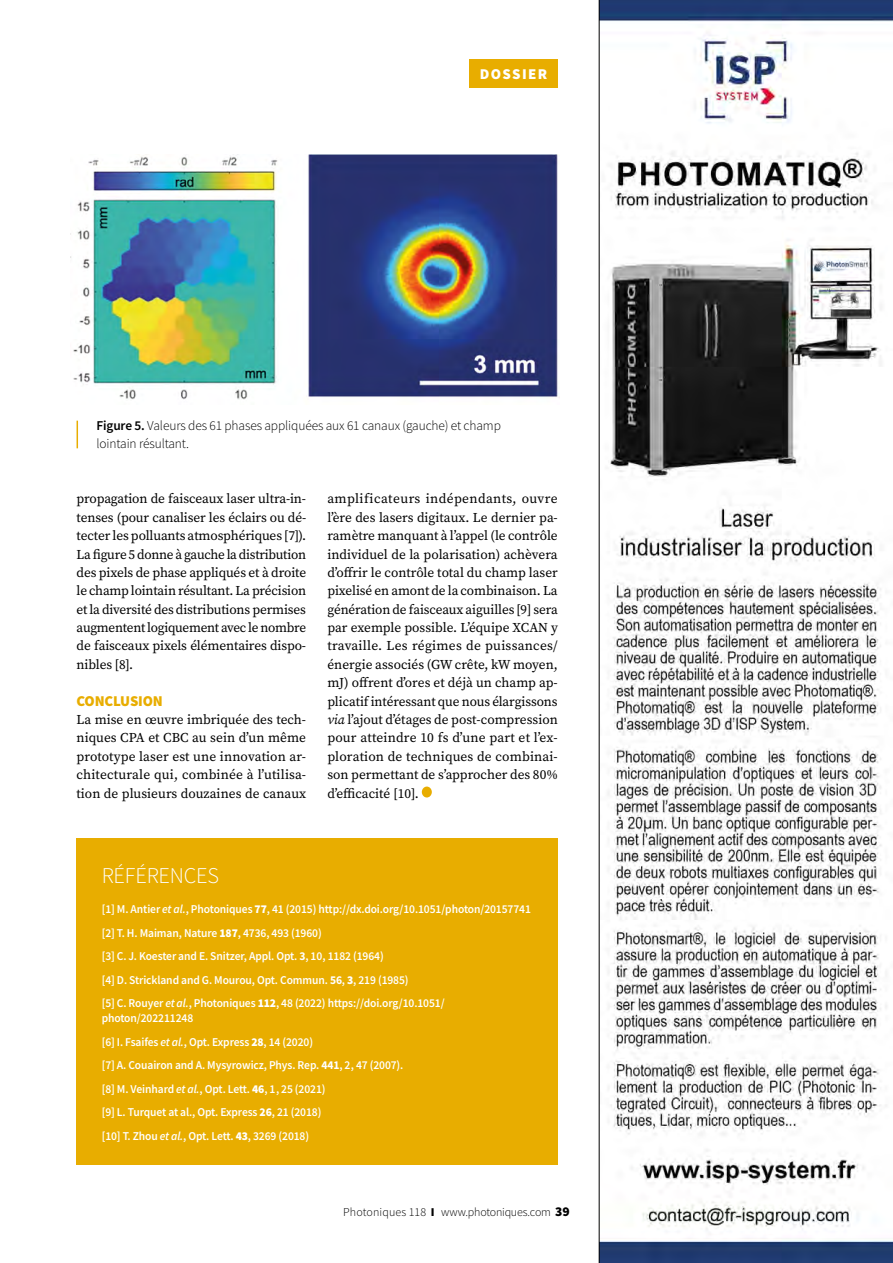
<style>
.page{position:relative;width:893px;height:1263px;background:#fff}
.page>*{position:absolute;margin:0;border:0;box-sizing:border-box;transform-origin:0 0}
.t1{font:300 22.5px "Source Sans Pro";letter-spacing:-.01em;color:#fff}
.t2{font:900 15px "Source Sans Pro";letter-spacing:-.01em;color:#e8ad00}
.t3{font:900 15px "Source Sans Pro";letter-spacing:.09em;color:#fff}
.t4{font:13.5px/18.3px "Source Serif Pro";color:#000;text-align:justify}
.t5{font:300 13.5px/18.3px "Source Sans Pro";letter-spacing:-.01em;color:#000}
.t6{font:600 12px/23.5px "Source Sans Pro";letter-spacing:-.01em;color:#fff;scale:.96 1}
.t7{font:300 12px "Source Sans Pro";color:#000}
.s1{font-weight:600}
.s2{font-style:italic}
.s3{font-weight:900}
.s4{font-weight:700}
.s5{font-weight:900;font-size:13.5px}
</style>
<div class="page">
<div style="left:469px;top:60px;width:89px;height:28px;background:#e8ad00"></div>
<div style="left:422px;top:786px;width:10px;height:11px;background:#e8ad00;border-radius:50%"></div>
<div style="left:76px;top:839px;width:481px;height:326px;background:#e8ad00"></div>
<img style="left:70px;top:154px;width:490px;height:246px">
<svg style="left:77px;top:421px;width:1px;height:27px"></svg>
<svg style="left:599px;top:0;width:294px;height:1263px"></svg>
<p class="t3" style="left:480px;top:64px;width:69px">DOSSIER</p>
<p class="t5" style="left:96px;top:416px;width:406px"><span class="s1">Figure 5.</span> Valeurs des 61 phases appliquées aux 61 canaux (gauche) et champ lointain résultant.</p>
<p class="t4" style="left:77px;top:490px;width:231px">propagation de faisceaux laser ultra-in&shy;tenses (pour canaliser les éclairs ou dé&shy;tecter les polluants atmosphériques [7]).<br>La figure 5 donne à gauche la distribution des pixels de phase appliqués et à droite le champ lointain résultant. La précision et la diversité des distributions permises augmentent logiquement avec le nombre de faisceaux pixels élémentaires dispo&shy;nibles [8].</p>
<p class="t2" style="left:77px;top:690px;width:88px">CONCLUSION</p>
<p class="t4" style="left:77px;top:710px;width:231px">La mise en œuvre imbriquée des tech&shy;niques CPA et CBC au sein d’un même prototype laser est une innovation ar&shy;chitecturale qui, combinée à l’utilisa&shy;tion de plusieurs douzaines de canaux</p>
<p class="t4" style="left:327px;top:490px;width:232px">amplificateurs indépendants, ouvre l’ère des lasers digitaux. Le dernier pa&shy;ramètre manquant à l’appel (le contrôle individuel de la polarisation) achèvera d’offrir le contrôle total du champ laser pixelisé en amont de la combinaison. La génération de faisceaux aiguilles [9] sera par exemple possible. L’équipe XCAN y travaille. Les régimes de puissances/ énergie associés (GW crête, kW moyen, mJ) offrent d’ores et déjà un champ ap&shy;plicatif intéressant que nous élargissons <span class="s2">via</span> l’ajout d’étages de post-compression pour atteindre 10 fs d’une part et l’ex&shy;ploration de techniques de combinai&shy;son permettant de s’approcher des 80% d’efficacité [10].</p>
<h1 class="t1" style="left:102px;top:862px;width:119px">RÉFÉRENCES</h1>
<p class="t6" style="left:102px;top:897px;width:449px">[1] M. Antier <span class="s2">et al.</span>, Photoniques <span class="s3">77</span>, 41 (2015) http://dx.doi.org/10.1051/photon/20157741 [2] T. H. Maiman, Nature <span class="s3">187</span>, 4736 , 493 (1960)<br>[3] C. J. Koester and E. Snitzer, Appl. Opt. <span class="s4">3</span>, 10 , 1182 (1964)<br>[4] D. Strickland and G. Mourou, Opt. Commun. <span class="s4">56</span>, <span class="s3">3</span>, 219 (1985)<br>[5] C. Rouyer <span class="s2">et al.</span>, Photoniques <span class="s3">112</span>, 48 (2022) https://doi.org/10.1051/</p>
<p class="t6" style="left:102px;top:1006px;width:316px">photon/202211248<br>[6] I. Fsaifes <span class="s2">et al.</span>, Opt. Express <span class="s3">28</span>, 14 (2020)<br>[7] A. Couairon and A. Mysyrowicz, Phys. Rep. <span class="s4">441</span>, 2 , 47 (2007). [8] M. Veinhard <span class="s2">et al.</span>, Opt. Lett. <span class="s3">46</span>, 1 , 25 (2021)<br>[9] L. Turquet at al., Opt. Express <span class="s3">26</span>, 21 (2018)<br>[10] T. Zhou <span class="s2">et al.</span>, Opt. Lett. <span class="s3">43</span>, 3269 (2018)</p>
<p class="t7" style="left:343px;top:1205px;width:228px">Photoniques 118 <span class="s3">I</span> www.photoniques.com <span class="s5">39</span></p>
</div>
